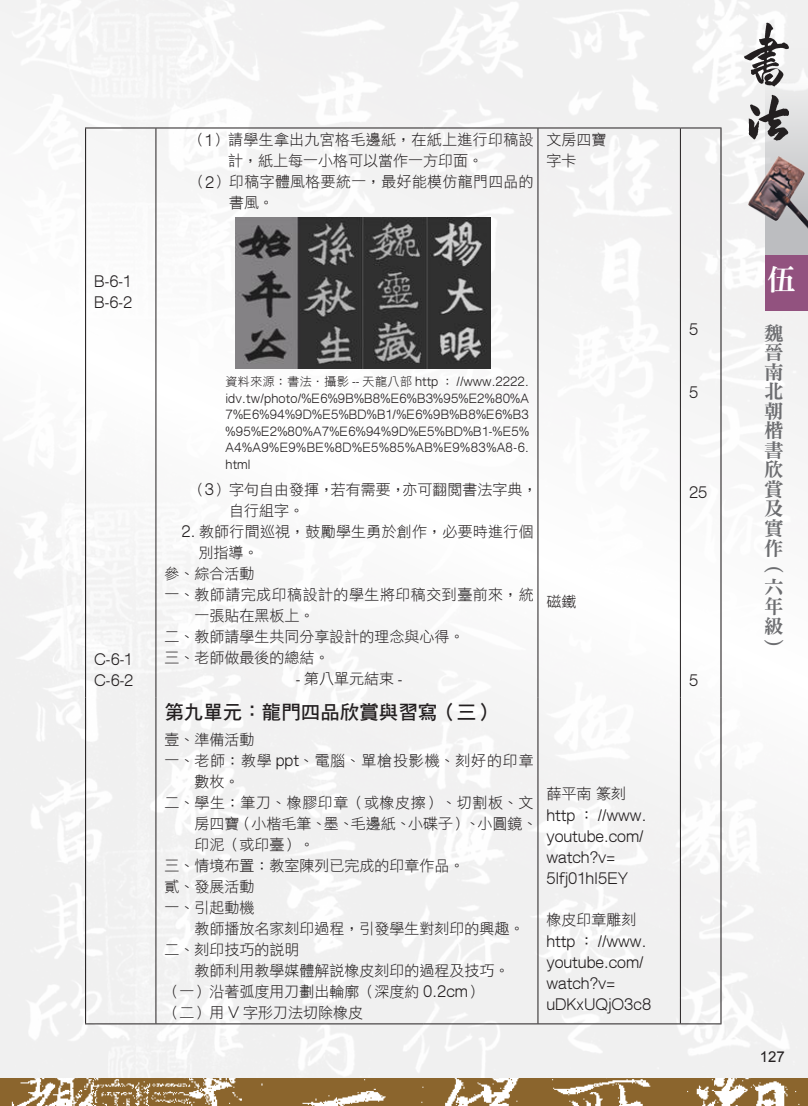
<style>
.page{position:relative;width:808px;height:1106px;background:#fff}
.page>*{position:absolute;margin:0;border:0;box-sizing:border-box;transform-origin:0 0}
.t1{font:29.25px "DFN Ming XB HK BF";color:#fff}
.t2{font:19.5px/19.5px "DFN Ming XB HK BF";color:#6c6d70;text-align:justify}
.t3{font:19.5px "DF Hei Std W7";color:#231f20}
.t4{font:15px/21px "DF Hei Lt HK BF";color:#231f20}
.t5{font:500 15px/21px "AR Gothic 1";color:#231f20}
.t6{font:15px "DF Hei Lt HK BF";letter-spacing:.03em;color:#231f20}
.t7{font:15px "DF Hei Lt HK BF";letter-spacing:.055em;color:#231f20}
.t8{font:15px "DF Hei Lt HK BF";letter-spacing:.04em;color:#231f20}
.t9{font:15px "DF Hei Lt HK BF";letter-spacing:.02em;color:#231f20}
.t10{font:15px "Arial";color:#231f20}
.t11{font:500 12px/16.5px "AR Gothic 1";letter-spacing:.02em;color:#231f20;text-align:justify}
.s1{font-family:"AR Gothic 1";font-weight:500}
.s2{font-family:"DF Hei Lt HK BF";font-weight:400}
</style>
<div class="page">
<img style="left:0;top:0;width:808px;height:1078px">
<img style="left:0;top:1078px;width:808px;height:28px">
<svg style="left:765px;top:49px;width:43px;height:107px"></svg>
<img style="left:739px;top:12px;width:55px;height:76px">
<img style="left:740px;top:94px;width:49px;height:59px">
<img style="left:748px;top:156px;width:60px;height:100px">
<div style="left:765px;top:255px;width:43px;height:56px;background:#92527f"></div>
<hr style="left:85px;top:128px;width:1px;height:569px;background:#231f20">
<hr style="left:720px;top:128px;width:1px;height:569px;background:#231f20">
<hr style="left:85px;top:697px;width:1px;height:326px;background:#231f20">
<hr style="left:720px;top:697px;width:1px;height:326px;background:#231f20">
<hr style="left:85px;top:128px;width:71px;height:1px;background:#231f20">
<hr style="left:156px;top:128px;width:267px;height:1px;background:#231f20">
<hr style="left:156px;top:128px;width:1px;height:569px;background:#231f20">
<hr style="left:423px;top:128px;width:115px;height:1px;background:#231f20">
<hr style="left:538px;top:128px;width:142px;height:1px;background:#231f20">
<hr style="left:537px;top:128px;width:1px;height:569px;background:#231f20">
<hr style="left:680px;top:128px;width:41px;height:1px;background:#231f20">
<hr style="left:680px;top:128px;width:1px;height:569px;background:#231f20">
<hr style="left:156px;top:697px;width:1px;height:326px;background:#231f20">
<hr style="left:537px;top:697px;width:1px;height:326px;background:#231f20">
<hr style="left:680px;top:697px;width:1px;height:326px;background:#231f20">
<hr style="left:85px;top:1023px;width:71px;height:1px;background:#231f20">
<hr style="left:156px;top:1023px;width:267px;height:1px;background:#231f20">
<hr style="left:423px;top:1023px;width:115px;height:1px;background:#231f20">
<hr style="left:538px;top:1023px;width:142px;height:1px;background:#231f20">
<hr style="left:680px;top:1023px;width:41px;height:1px;background:#231f20">
<img style="left:235px;top:217px;width:256px;height:151px">
<p class="t9" style="left:190px;top:132px;width:345px">（<span class="s1">1</span>）請學生拿出九宮格毛邊紙，在紙上進行印稿設</p>
<p class="t4" style="left:228px;top:150px;width:256px">計，紙上每一小格可以當作一方印面。</p>
<p class="t6" style="left:190px;top:174px;width:345px">（<span class="s1">2</span>）印稿字體風格要統一，最好能模仿龍門四品的</p>
<p class="t4" style="left:229px;top:192px;width:46px">書風。</p>
<p class="t4" style="left:546px;top:129px;width:61px">文房四寶字卡</p>
<p class="t5" style="left:94px;top:272px;width:39px">B-6-1</p>
<h1 class="t1" style="left:767px;top:265px;width:31px">伍</h1>
<p class="t5" style="left:94px;top:293px;width:40px">B-6-2</p>
<p class="t5" style="left:94px;top:650px;width:41px">C-6-1<br>C-6-2</p>
<p class="t11" style="left:225px;top:374px;width:305px"><span class="s2">資料來源：書法．攝影</span> -- <span class="s2">天龍八部</span> http <span class="s2">︰</span> //www.2222. idv.tw/photo/%E6%9B%B8%E6%B3%95%E2%80%A 7%E6%94%9D%E5%BD%B1/%E6%9B%B8%E6%B3 %95%E2%80%A7%E6%94%9D%E5%BD%B1-%E5% A4%A9%E9%BE%8D%E5%85%AB%E9%83%A8-6. html</p>
<p class="t4" style="left:229px;top:479px;width:310px;text-indent:-39px">（<span class="s1">3</span>）字句自由發揮，若有需要，亦可翻閱書法字典，自行組字。</p>
<p class="t4" style="left:181px;top:521px;width:354px"><span class="s1">2.</span> 教師行間巡視，鼓勵學生勇於創作，必要時進行個</p>
<p class="t4" style="left:198px;top:542px;width:61px">別指導。</p>
<p class="t4" style="left:164px;top:563px;width:92px">參、綜合活動</p>
<p class="t6" style="left:164px;top:587px;width:371px">一、教師請完成印稿設計的學生將印稿交到臺前來，統</p>
<p class="t4" style="left:194px;top:605px;width:121px">一張貼在黑板上。</p>
<p class="t4" style="left:164px;top:626px;width:301px">二、教師請學生共同分享設計的理念與心得。</p>
<p class="t4" style="left:164px;top:647px;width:166px">三、老師做最後的總結。</p>
<p class="t4" style="left:296px;top:668px;width:108px"><span class="s1">-</span> 第八單元結束 <span class="s1">-</span></p>
<h2 class="t3" style="left:164px;top:701px;width:333px">第九單元：龍門四品欣賞與習寫（三）</h2>
<p class="t4" style="left:164px;top:728px;width:91px">壹、準備活動</p>
<p class="t7" style="left:164px;top:752px;width:371px">一、老師：教學 <span class="s1">ppt</span>、電腦、單槍投影機、刻好的印章</p>
<p class="t4" style="left:194px;top:770px;width:46px">數枚。</p>
<p class="t8" style="left:164px;top:794px;width:371px">二、學生：筆刀、橡膠印章（或橡皮擦）、切割板、文</p>
<p class="t4" style="left:194px;top:812px;width:344px">房四寶（小楷毛筆、墨、毛邊紙、小碟子）、小圓鏡、</p>
<p class="t4" style="left:194px;top:833px;width:122px">印泥（或印臺）。</p>
<p class="t4" style="left:164px;top:854px;width:302px">三、情境布置：教室陳列已完成的印章作品。</p>
<p class="t4" style="left:164px;top:875px;width:91px">貳、發展活動</p>
<p class="t4" style="left:164px;top:896px;width:91px">一、引起動機</p>
<p class="t4" style="left:194px;top:917px;width:332px">教師播放名家刻印過程，引發學生對刻印的興趣。</p>
<p class="t4" style="left:164px;top:938px;width:136px">二、刻印技巧的說明</p>
<p class="t4" style="left:194px;top:959px;width:316px">教師利用教學媒體解說橡皮刻印的過程及技巧。</p>
<p class="t4" style="left:164px;top:980px;width:320px">（一）沿著弧度用刀劃出輪廓（深度約 <span class="s1">0.2cm</span>）</p>
<p class="t4" style="left:164px;top:1001px;width:200px">（二）用 <span class="s1">V</span> 字形刀法切除橡皮</p>
<p class="t4" style="left:546px;top:591px;width:31px">磁鐵</p>
<p class="t4" style="left:546px;top:783px;width:81px">薛平南篆刻</p>
<p class="t5" style="left:546px;top:805px;width:101px">http <span class="s2">︰</span> //www. youtube.com/ watch?v=<br>5lfj01hI5EY</p>
<p class="t4" style="left:546px;top:909px;width:91px">橡皮印章雕刻</p>
<p class="t5" style="left:546px;top:931px;width:106px">http <span class="s2">︰</span> //www. youtube.com/ watch?v= uDKxUQjO3c8</p>
<p class="t5" style="left:689px;top:320px;width:11px">5</p>
<p class="t5" style="left:689px;top:383px;width:11px">5</p>
<p class="t5" style="left:689px;top:483px;width:20px">25</p>
<p class="t5" style="left:689px;top:671px;width:11px">5</p>
<h2 class="t2" style="left:764px;top:323px;width:21px">魏晉南北朝楷書欣賞及實作︵六年級︶</h2>
<p class="t10" style="left:760px;top:1047px;width:27px">127</p>
</div>
